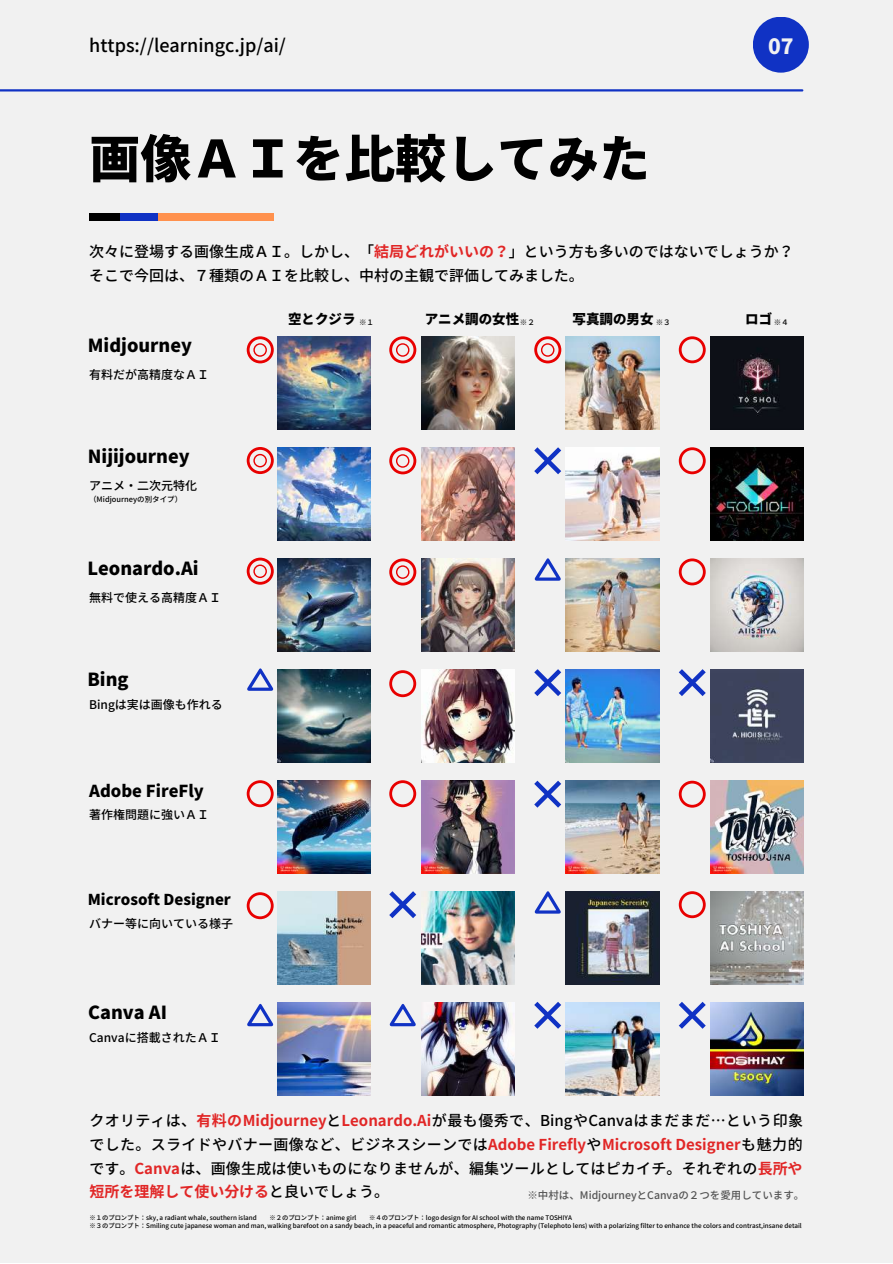
<style>
.page{position:relative;width:893px;height:1264px;background:#fff}
.page>*{position:absolute;margin:0;border:0;box-sizing:border-box;transform-origin:0 0}
.t1{font:900 51px "Noto Sans JP";color:#000}
.t2{font:900 21px "Noto Sans JP";color:#f1f1f1}
.t3{font:900 18px "Noto Sans JP";color:#000}
.t4{font:500 18px "Noto Sans JP";color:#000}
.t5{font:900 16.5px "Noto Sans JP";color:#000}
.t6{font:500 15px/23.5px "Noto Sans JP";color:#000}
.t7{font:900 15px "Noto Sans JP";color:#000}
.t8{font:900 13.5px "Noto Sans JP";color:#000}
.t9{font:500 12px "Noto Sans JP";color:#000}
.t10{font:500 10.5px "Noto Sans JP";color:#545454}
.t11{font:500 7.5px "Noto Sans JP";color:#000}
.t12{font:500 6.3px/7.4px "Noto Sans JP";color:#000}
.s1{font-weight:700;color:#e12626}
</style>
<div class="page">
<div style="left:0;top:0;width:892px;height:1262px;background:#f1f1f1"></div>
<hr style="left:0;top:89px;width:802px;height:2px;background:#1032c4">
<div style="left:752px;top:17px;width:56px;height:56px;background:#1032c4;border-radius:50%"></div>
<div style="left:89px;top:213px;width:185px;height:8px;background:#ff914d"></div>
<div style="left:89px;top:213px;width:68px;height:8px;background:#1032c4"></div>
<div style="left:89px;top:213px;width:31px;height:8px;background:#000"></div>
<img style="left:421px;top:780px;width:94px;height:93px">
<img style="left:421px;top:669px;width:94px;height:93px">
<img style="left:421px;top:891px;width:94px;height:93px">
<img style="left:421px;top:558px;width:94px;height:93px">
<img style="left:421px;top:1002px;width:94px;height:93px">
<img style="left:421px;top:447px;width:94px;height:93px">
<img style="left:421px;top:336px;width:94px;height:93px">
<img style="left:710px;top:1002px;width:93px;height:93px">
<img style="left:710px;top:447px;width:93px;height:93px">
<img style="left:710px;top:558px;width:93px;height:93px">
<img style="left:710px;top:780px;width:93px;height:93px">
<img style="left:710px;top:891px;width:93px;height:93px">
<img style="left:710px;top:669px;width:93px;height:93px">
<img style="left:277px;top:1002px;width:93px;height:93px">
<img style="left:277px;top:336px;width:93px;height:93px">
<img style="left:277px;top:447px;width:93px;height:93px">
<img style="left:277px;top:558px;width:93px;height:93px">
<img style="left:277px;top:669px;width:93px;height:93px">
<img style="left:277px;top:780px;width:93px;height:93px">
<img style="left:277px;top:891px;width:93px;height:93px">
<img style="left:566px;top:1002px;width:93px;height:93px">
<img style="left:566px;top:336px;width:93px;height:93px">
<img style="left:566px;top:447px;width:93px;height:93px">
<img style="left:566px;top:558px;width:93px;height:93px">
<img style="left:566px;top:669px;width:93px;height:93px">
<img style="left:566px;top:891px;width:93px;height:93px">
<img style="left:566px;top:780px;width:93px;height:93px">
<img style="left:710px;top:336px;width:93px;height:93px">
<svg style="left:534px;top:558px;width:27px;height:22px"></svg>
<svg style="left:247px;top:336px;width:27px;height:27px"></svg>
<svg style="left:389px;top:336px;width:27px;height:27px"></svg>
<svg style="left:534px;top:336px;width:27px;height:27px"></svg>
<svg style="left:678px;top:336px;width:27px;height:27px"></svg>
<svg style="left:534px;top:447px;width:27px;height:27px"></svg>
<svg style="left:534px;top:669px;width:27px;height:27px"></svg>
<svg style="left:534px;top:780px;width:27px;height:27px"></svg>
<svg style="left:534px;top:891px;width:27px;height:22px"></svg>
<svg style="left:534px;top:1002px;width:27px;height:26px"></svg>
<svg style="left:389px;top:891px;width:27px;height:27px"></svg>
<svg style="left:678px;top:447px;width:27px;height:27px"></svg>
<svg style="left:389px;top:447px;width:27px;height:27px"></svg>
<svg style="left:247px;top:447px;width:27px;height:27px"></svg>
<svg style="left:247px;top:557px;width:27px;height:27px"></svg>
<svg style="left:247px;top:780px;width:26px;height:27px"></svg>
<svg style="left:247px;top:668px;width:27px;height:22px"></svg>
<svg style="left:389px;top:558px;width:27px;height:27px"></svg>
<svg style="left:389px;top:670px;width:27px;height:27px"></svg>
<svg style="left:389px;top:780px;width:27px;height:27px"></svg>
<svg style="left:678px;top:780px;width:27px;height:27px"></svg>
<svg style="left:678px;top:669px;width:27px;height:27px"></svg>
<svg style="left:678px;top:558px;width:27px;height:27px"></svg>
<svg style="left:678px;top:891px;width:27px;height:27px"></svg>
<svg style="left:247px;top:892px;width:26px;height:27px"></svg>
<svg style="left:678px;top:1002px;width:27px;height:26px"></svg>
<svg style="left:389px;top:1004px;width:27px;height:22px"></svg>
<svg style="left:247px;top:1003px;width:27px;height:23px"></svg>
<h3 class="t4" style="left:89px;top:31px;width:198px">https://learningc.jp/ai/</h3>
<h2 class="t2" style="left:768px;top:29px;width:27px">07</h2>
<h1 class="t1" style="left:89px;top:118px;width:562px">画像ＡＩを比較してみた</h1>
<h3 class="t6" style="left:89px;top:239px;width:706px">次々に登場する画像生成ＡＩ。しかし、「<span class="s1">結局どれがいいの？</span>」という方も多いのではないでしょうか？そこで今回は、７種類のＡＩを比較し、中村の主観で評価してみました。</h3>
<h3 class="t3" style="left:88px;top:331px;width:106px">Midjourney</h3>
<h3 class="t9" style="left:89px;top:365px;width:121px">有料だが高精度なＡＩ</h3>
<h3 class="t3" style="left:88px;top:442px;width:103px">Nijijourney</h3>
<h3 class="t9" style="left:89px;top:475px;width:109px">アニメ・二次元特化</h3>
<p class="t11" style="left:89px;top:493px;width:95px">（Midjourneyの別タイプ）</p>
<h3 class="t3" style="left:87px;top:554px;width:113px">Leonardo.Ai</h3>
<h3 class="t9" style="left:89px;top:588px;width:133px">無料で使える高精度ＡＩ</h3>
<h3 class="t3" style="left:87px;top:665px;width:43px">Bing</h3>
<h3 class="t9" style="left:89px;top:694px;width:135px">Bingは実は画像も作れる</h3>
<h3 class="t5" style="left:89px;top:778px;width:116px">Adobe FireFly</h3>
<h3 class="t9" style="left:89px;top:805px;width:121px">著作権問題に強いＡＩ</h3>
<h3 class="t7" style="left:88px;top:888px;width:144px">Microsoft Designer</h3>
<h3 class="t9" style="left:89px;top:913px;width:144px">バナー等に向いている様子</h3>
<h3 class="t3" style="left:88px;top:998px;width:80px">Canva AI</h3>
<h3 class="t9" style="left:89px;top:1028px;width:133px">Canvaに搭載されたＡＩ</h3>
<h3 class="t8" style="left:288px;top:308px;width:69px">空とクジラ</h3>
<h3 class="t8" style="left:424px;top:308px;width:96px">アニメ調の女性</h3>
<h3 class="t8" style="left:572px;top:308px;width:81px">写真調の男女</h3>
<h3 class="t8" style="left:745px;top:308px;width:28px">ロゴ</h3>
<p class="t11" style="left:359px;top:316px;width:16px">※１</p>
<p class="t11" style="left:520px;top:316px;width:16px">※２</p>
<p class="t11" style="left:655px;top:316px;width:16px">※３</p>
<p class="t11" style="left:773px;top:316px;width:16px">※４</p>
<h3 class="t6" style="left:89px;top:1108px;width:715px;text-align:justify">クオリティは、<span class="s1">有料のMidjourney</span>と<span class="s1">Leonardo.Ai</span>が最も優秀で、BingやCanvaはまだまだ…という印象でした。スライドやバナー画像など、ビジネスシーンでは<span class="s1">Adobe Firefly</span>や<span class="s1">Microsoft Designer</span>も魅力的です。<span class="s1">Canva</span>は、画像生成は使いものになりませんが、編集ツールとしてはピカイチ。それぞれの<span class="s1">長所や短所を理解して使い分ける</span>と良いでしょう。</h3>
<h3 class="t10" style="left:527px;top:1186px;width:278px">※中村は、MidjourneyとCanvaの２つを愛用しています。</h3>
<p class="t12" style="left:89px;top:1213px;width:169px">※１のプロンプト：sky, a radiant whale, southern island</p>
<p class="t12" style="left:269px;top:1213px;width:89px">※２のプロンプト：anime girl</p>
<p class="t12" style="left:89px;top:1213px;width:713px;text-indent:280px">※４のプロンプト：logo design for AI school with the name TOSHIYA<br>※３のプロンプト：Smiling cute japanese woman and man, walking barefoot on a sandy beach, in a peaceful and romantic atmosphere, Photography (Telephoto lens) with a polarizing filter to enhance the colors and contrast,insane detail</p>
</div>
